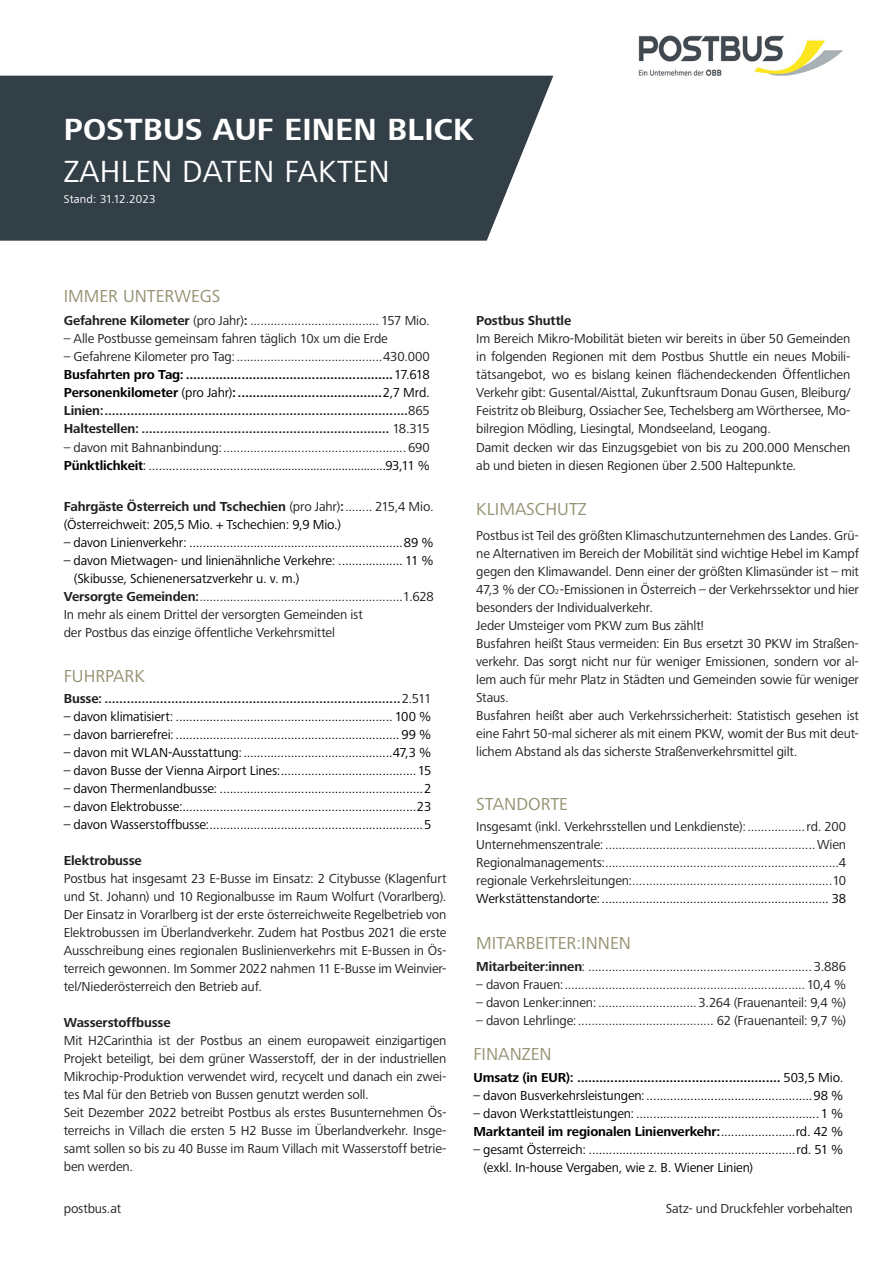
<style>
.page{position:relative;width:893px;height:1263px;background:#fff}
.page>*{position:absolute;margin:0;border:0;box-sizing:border-box;transform-origin:0 0}
.Infotext_16pt{font:700 31.5px "Lino Frutiger Next";letter-spacing:.01em;color:#fff}
.Infotext_16pt-2{font:31.5px "Lino Frutiger Next";letter-spacing:.01em;color:#fff}
.Headline_bold_18_pt{font:18px "Frutiger Next Pro";color:#969273}
.Headline_bold_18_pt-2{font:13.5px/18px "Frutiger Next Pro";letter-spacing:-.01em;color:#231f20;text-align:justify}
.Headline_bold_18_pt-3{font:13.5px "Frutiger Next Pro";letter-spacing:-.01em;color:#000}
.Headline_bold_18_pt-4{font:700 13.5px "Frutiger Next Pro";letter-spacing:-.01em;color:#231f20}
.Headline_bold_18_pt-5{font:700 13.5px "Frutiger Next Pro";letter-spacing:-.01em;color:#000}
.Infotext_16pt-3{font:12px "Lino Frutiger Next";letter-spacing:.01em;color:#fff}
.s1{font-weight:700}
.s2{font-weight:400}
.s3{font-size:7.5px}
</style>
<div class="page">
<div style="left:0;top:76px;width:553px;height:165px;background:#333f47"></div>
<img style="left:638px;top:35px;width:205px;height:41px">
<p class="Infotext_16pt" style="left:64px;top:112px;width:412px">POSTBUS AUF EINEN BLICK</p>
<p class="Infotext_16pt-2" style="left:64px;top:155px;width:328px">ZAHLEN DATEN FAKTEN</p>
<p class="Infotext_16pt-3" style="left:64px;top:193px;width:93px">Stand: 31.12.2023</p>
<p class="Headline_bold_18_pt" style="left:64px;top:286px;width:158px">IMMER UNTERWEGS</p>
<p class="Headline_bold_18_pt-2" style="left:64px;top:312px;width:367px"><span class="s1">Gefahrene Kilometer</span> (pro Jahr)<span class="s1">:</span> ...................................... 157 Mio.</p>
<p class="Headline_bold_18_pt-2" style="left:64px;top:330px;width:326px">– Alle Postbusse gemeinsam fahren täglich 10x um die Erde</p>
<p class="Headline_bold_18_pt-2" style="left:64px;top:348px;width:367px">– Gefahrene Kilometer pro Tag:...........................................430.000</p>
<p class="Headline_bold_18_pt-5" style="left:64px;top:367px;width:368px">Busfahrten pro Tag: ........................................................<span class="s2">17.618</span></p>
<p class="Headline_bold_18_pt-5" style="left:64px;top:385px;width:367px">Personenkilometer <span class="s2">(pro Jahr)</span>:.......................................<span class="s2">2,7 Mrd.</span></p>
<p class="Headline_bold_18_pt-4" style="left:64px;top:403px;width:367px">Linien:..................................................................................<span class="s2">865</span></p>
<p class="Headline_bold_18_pt-4" style="left:64px;top:421px;width:368px">Haltestellen: ................................................................... <span class="s2">18.315</span></p>
<p class="Headline_bold_18_pt-2" style="left:64px;top:438px;width:368px">– davon mit Bahnanbindung:...................................................... 690</p>
<p class="Headline_bold_18_pt-3" style="left:64px;top:457px;width:368px"><span class="s1">Pünktlichkeit</span>: .........................................................................93,11 %</p>
<p class="Headline_bold_18_pt-4" style="left:64px;top:499px;width:371px">Fahrgäste Österreich und Tschechien <span class="s2">(pro Jahr)</span>:<span class="s2">........ 215,4 Mio.</span></p>
<p class="Headline_bold_18_pt-3" style="left:64px;top:517px;width:279px">(Österreichweit: 205,5 Mio. + Tschechien: 9,9 Mio.)</p>
<p class="Headline_bold_18_pt-3" style="left:64px;top:535px;width:371px">– davon Linienverkehr: ...............................................................89 %</p>
<p class="Headline_bold_18_pt-3" style="left:64px;top:553px;width:371px">– davon Mietwagen- und linienähnliche Verkehre: ................... 11 %</p>
<p class="Headline_bold_18_pt-3" style="left:74px;top:571px;width:227px">(Skibusse, Schienenersatzverkehr u. v. m.)</p>
<p class="Headline_bold_18_pt-2" style="left:64px;top:587px;width:371px"><span class="s1">Versorgte Gemeinden:</span>............................................................1.628</p>
<p class="Headline_bold_18_pt-2" style="left:64px;top:605px;width:301px">In mehr als einem Drittel der versorgten Gemeinden ist der Postbus das einzige öffentliche Verkehrsmittel</p>
<p class="Headline_bold_18_pt" style="left:64px;top:666px;width:83px">FUHRPARK</p>
<p class="Headline_bold_18_pt-4" style="left:64px;top:691px;width:369px">Busse: ................................................................................<span class="s2">2.511</span></p>
<p class="Headline_bold_18_pt-3" style="left:64px;top:709px;width:369px">– davon klimatisiert: ................................................................ 100 %</p>
<p class="Headline_bold_18_pt-3" style="left:64px;top:727px;width:369px">– davon barrierefrei:.................................................................. 99 %</p>
<p class="Headline_bold_18_pt-3" style="left:64px;top:745px;width:369px">– davon mit WLAN-Ausstattung:............................................47,3 %</p>
<p class="Headline_bold_18_pt-3" style="left:64px;top:763px;width:369px">– davon Busse der Vienna Airport Lines:........................................15</p>
<p class="Headline_bold_18_pt-3" style="left:64px;top:781px;width:369px">– davon Thermenlandbusse: ............................................................2</p>
<p class="Headline_bold_18_pt-3" style="left:64px;top:799px;width:369px">– davon Elektrobusse:.....................................................................23</p>
<p class="Headline_bold_18_pt-3" style="left:64px;top:817px;width:369px">– davon Wasserstoffbusse:...............................................................5</p>
<p class="Headline_bold_18_pt-4" style="left:64px;top:853px;width:79px">Elektrobusse</p>
<p class="Headline_bold_18_pt-2" style="left:64px;top:870px;width:384px">Postbus hat insgesamt 23 E-Busse im Einsatz: 2 Citybusse (Klagenfurt und St. Johann) und 10 Regionalbusse im Raum Wolfurt (Vorarlberg).<br>Der Einsatz in Vorarlberg ist der erste österreichweite Regelbetrieb von Elektrobussen im Überlandverkehr. Zudem hat Postbus 2021 die erste Ausschreibung eines regionalen Buslinienverkehrs mit E-Bussen in Ös&shy;terreich gewonnen. Im Sommer 2022 nahmen 11 E-Busse im Weinvier&shy;tel/Niederösterreich den Betrieb auf.</p>
<p class="Headline_bold_18_pt-4" style="left:64px;top:1015px;width:108px">Wasserstoffbusse</p>
<p class="Headline_bold_18_pt-2" style="left:64px;top:1032px;width:384px">Mit H2Carinthia ist der Postbus an einem europaweit einzigartigen Projekt beteiligt, bei dem grüner Wasserstoff, der in der industriellen Mikrochip-Produktion verwendet wird, recycelt und danach ein zwei&shy;tes Mal für den Betrieb von Bussen genutzt werden soll.</p>
<p class="Headline_bold_18_pt-2" style="left:64px;top:1104px;width:384px">Seit Dezember 2022 betreibt Postbus als erstes Busunternehmen Ös&shy;terreichs in Villach die ersten 5 H2 Busse im Überlandverkehr. Insge&shy;samt sollen so bis zu 40 Busse im Raum Villach mit Wasserstoff betrie&shy;ben werden.</p>
<p class="Headline_bold_18_pt-4" style="left:476px;top:313px;width:96px">Postbus Shuttle</p>
<p class="Headline_bold_18_pt-2" style="left:476px;top:330px;width:376px">Im Bereich Mikro-Mobilität bieten wir bereits in über 50 Gemeinden in folgenden Regionen mit dem Postbus Shuttle ein neues Mobili&shy;tätsangebot, wo es bislang keinen flächendeckenden Öffentlichen Verkehr gibt: Gusental/Aisttal, Zukunftsraum Donau Gusen, Bleiburg/ Feistritz ob Bleiburg, Ossiacher See, Techelsberg am Wörthersee, Mo&shy;bilregion Mödling, Liesingtal, Mondseeland, Leogang.</p>
<p class="Headline_bold_18_pt-2" style="left:476px;top:438px;width:376px">Damit decken wir das Einzugsgebiet von bis zu 200.000 Menschen ab und bieten in diesen Regionen über 2.500 Haltepunkte.</p>
<p class="Headline_bold_18_pt" style="left:476px;top:498px;width:112px">KLIMASCHUTZ</p>
<p class="Headline_bold_18_pt-2" style="left:476px;top:526px;width:384px">Postbus ist Teil des größten Klimaschutzunternehmen des Landes. Grü&shy;ne Alternativen im Bereich der Mobilität sind wichtige Hebel im Kampf gegen den Klimawandel. Denn einer der größten Klimasünder ist – mit 47,3 % der CO<span class="s3">2</span>-Emissionen in Österreich – der Verkehrssektor und hier besonders der Individualverkehr.</p>
<p class="Headline_bold_18_pt-2" style="left:476px;top:616px;width:229px">Jeder Umsteiger vom PKW zum Bus zählt!</p>
<p class="Headline_bold_18_pt-2" style="left:476px;top:634px;width:384px">Busfahren heißt Staus vermeiden: Ein Bus ersetzt 30 PKW im Straßen&shy;verkehr. Das sorgt nicht nur für weniger Emissionen, sondern vor al&shy;lem auch für mehr Platz in Städten und Gemeinden sowie für weniger Staus.</p>
<p class="Headline_bold_18_pt-2" style="left:476px;top:706px;width:384px">Busfahren heißt aber auch Verkehrssicherheit: Statistisch gesehen ist eine Fahrt 50-mal sicherer als mit einem PKW, womit der Bus mit deut&shy;lichem Abstand als das sicherste Straßenverkehrsmittel gilt.</p>
<p class="Headline_bold_18_pt" style="left:476px;top:793px;width:93px">STANDORTE</p>
<p class="Headline_bold_18_pt-2" style="left:476px;top:817px;width:371px">Insgesamt (inkl. Verkehrsstellen und Lenkdienste):.................rd. 200</p>
<p class="Headline_bold_18_pt-2" style="left:476px;top:835px;width:371px">Unternehmenszentrale:..............................................................Wien</p>
<p class="Headline_bold_18_pt-2" style="left:476px;top:853px;width:371px">Regionalmanagements:.....................................................................4</p>
<p class="Headline_bold_18_pt-2" style="left:476px;top:871px;width:371px">regionale Verkehrsleitungen:...........................................................10</p>
<p class="Headline_bold_18_pt-3" style="left:476px;top:891px;width:371px">Werkstättenstandorte:................................................................... 38</p>
<p class="Headline_bold_18_pt" style="left:476px;top:933px;width:156px">MITARBEITER:INNEN</p>
<p class="Headline_bold_18_pt-2" style="left:476px;top:957px;width:371px"><span class="s1">Mitarbeiter:innen</span>: ..................................................................3.886</p>
<p class="Headline_bold_18_pt-2" style="left:476px;top:975px;width:371px">– davon Frauen:.......................................................................10,4 %</p>
<p class="Headline_bold_18_pt-2" style="left:476px;top:993px;width:371px">– davon Lenker:innen: .............................3.264 (Frauenanteil: 9,4 %)</p>
<p class="Headline_bold_18_pt-2" style="left:476px;top:1011px;width:371px">– davon Lehrlinge:........................................ 62 (Frauenanteil: 9,7 %)</p>
<p class="Headline_bold_18_pt" style="left:473px;top:1044px;width:80px">FINANZEN</p>
<p class="Headline_bold_18_pt-5" style="left:473px;top:1069px;width:371px">Umsatz (in EUR): ....................................................... <span class="s2">503,5 Mio.</span></p>
<p class="Headline_bold_18_pt-3" style="left:473px;top:1087px;width:371px">– davon Busverkehrsleistungen:.................................................98 %</p>
<p class="Headline_bold_18_pt-3" style="left:473px;top:1105px;width:371px">– davon Werkstattleistungen:......................................................1 %</p>
<p class="Headline_bold_18_pt-5" style="left:473px;top:1123px;width:371px">Marktanteil im regionalen Linienverkehr:<span class="s2">......................rd. 42 %</span></p>
<p class="Headline_bold_18_pt-3" style="left:473px;top:1141px;width:371px">– gesamt Österreich: .............................................................rd. 51 %</p>
<p class="Headline_bold_18_pt-3" style="left:484px;top:1159px;width:271px">(exkl. In-house Vergaben, wie z. B. Wiener Linien)</p>
<p class="Headline_bold_18_pt-2" style="left:64px;top:1200px;width:59px">postbus.at</p>
<p class="Headline_bold_18_pt-2" style="left:666px;top:1200px;width:189px">Satz- und Druckfehler vorbehalten</p>
</div>
